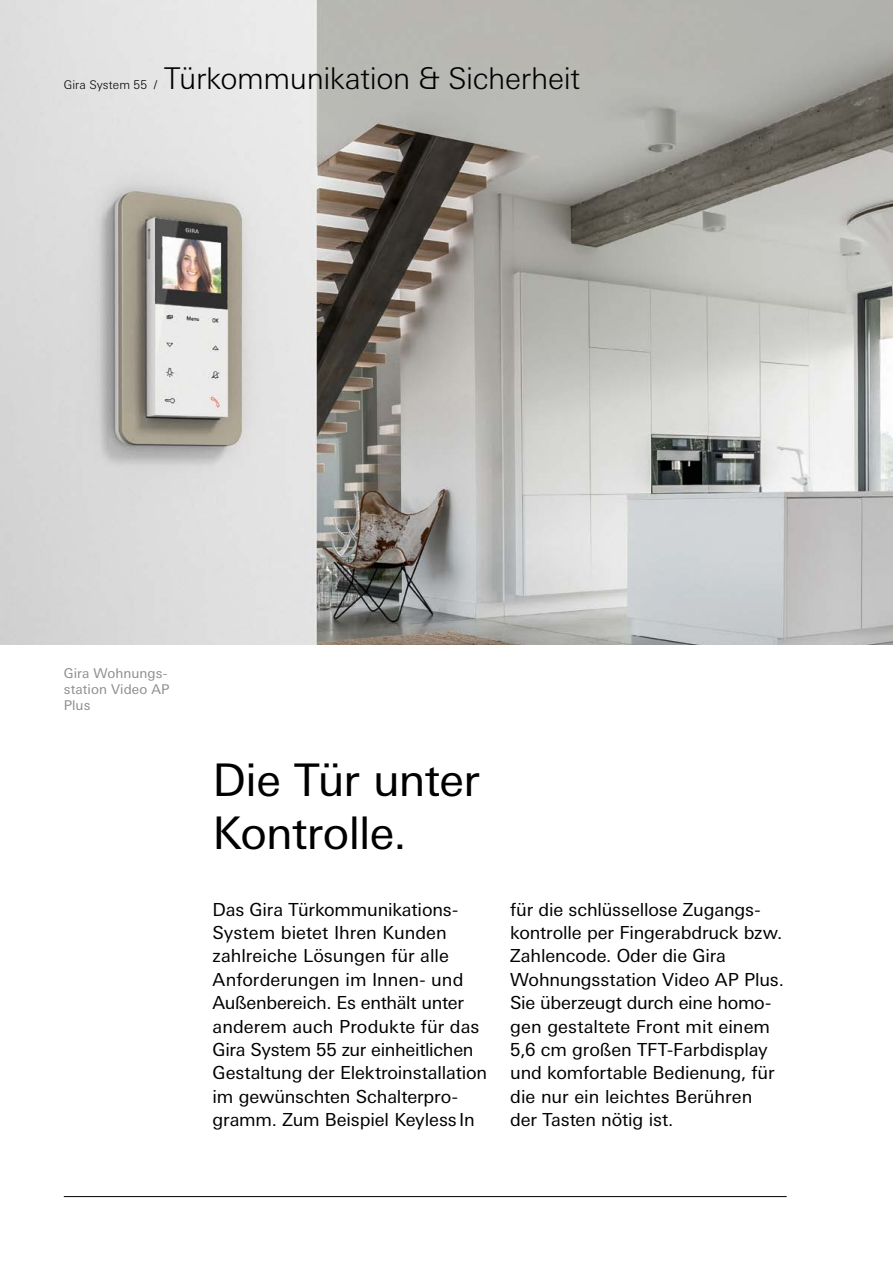
<style>
.page{position:relative;width:893px;height:1263px;background:#fff}
.page>*{position:absolute;margin:0;border:0;box-sizing:border-box;transform-origin:0 0}
.t1{font:45px/52.5px "Univers Next W1 G";letter-spacing:-.015em;color:#000}
.t2{font:300 30px "Univers Next W1 G";letter-spacing:-.01em;color:#000}
.t3{font:18px/23.4px "Univers Next W1 G";letter-spacing:-.005em;color:#000}
.t4{font:13.5px/16.2px "Univers Next W1 G";letter-spacing:.005em;color:#8f8d8c}
.t5{font:300 12px "Univers Next W1 G";letter-spacing:.01em;color:#000}
</style>
<div class="page">
<hr style="left:64px;top:1196px;width:723px;height:1px;background:#000">
<img style="left:0;top:0;width:893px;height:645px">
<h2 class="t2" style="left:164px;top:61px;width:418px">Türkommunikation &amp; Sicherheit</h2>
<p class="t5" style="left:64px;top:78px;width:95px">Gira System 55 /</p>
<p class="t4" style="left:64px;top:665px;width:107px">Gira Wohnungs&shy;station Video AP<br>Plus</p>
<h1 class="t1" style="left:213px;top:754px;width:269px">Die Tür unter<br>Kontrolle.</h1>
<p class="t3" style="left:213px;top:897px;width:276px">Das Gira Türkommunikations-<br>System bietet Ihren Kunden zahlreiche Lösungen für alle<br>Anforderungen im Innen- und<br>Außenbereich. Es enthält unter anderem auch Produkte für das<br>Gira System 55 zur einheitlichen<br>Gestaltung der Elektroinstallation im gewünschten Schalterpro&shy;gramm. Zum Beispiel Keyless In</p>
<p class="t3" style="left:510px;top:897px;width:275px">für die schlüssellose Zugangs&shy;kontrolle per Fingerabdruck bzw.<br>Zahlencode. Oder die Gira<br>Wohnungsstation Video AP Plus.<br>Sie überzeugt durch eine homo&shy;gen gestaltete Front mit einem<br>5,6 cm großen TFT-Farbdisplay und komfortable Bedienung, für die nur ein leichtes Berühren<br>der Tasten nötig ist.</p>
</div>
